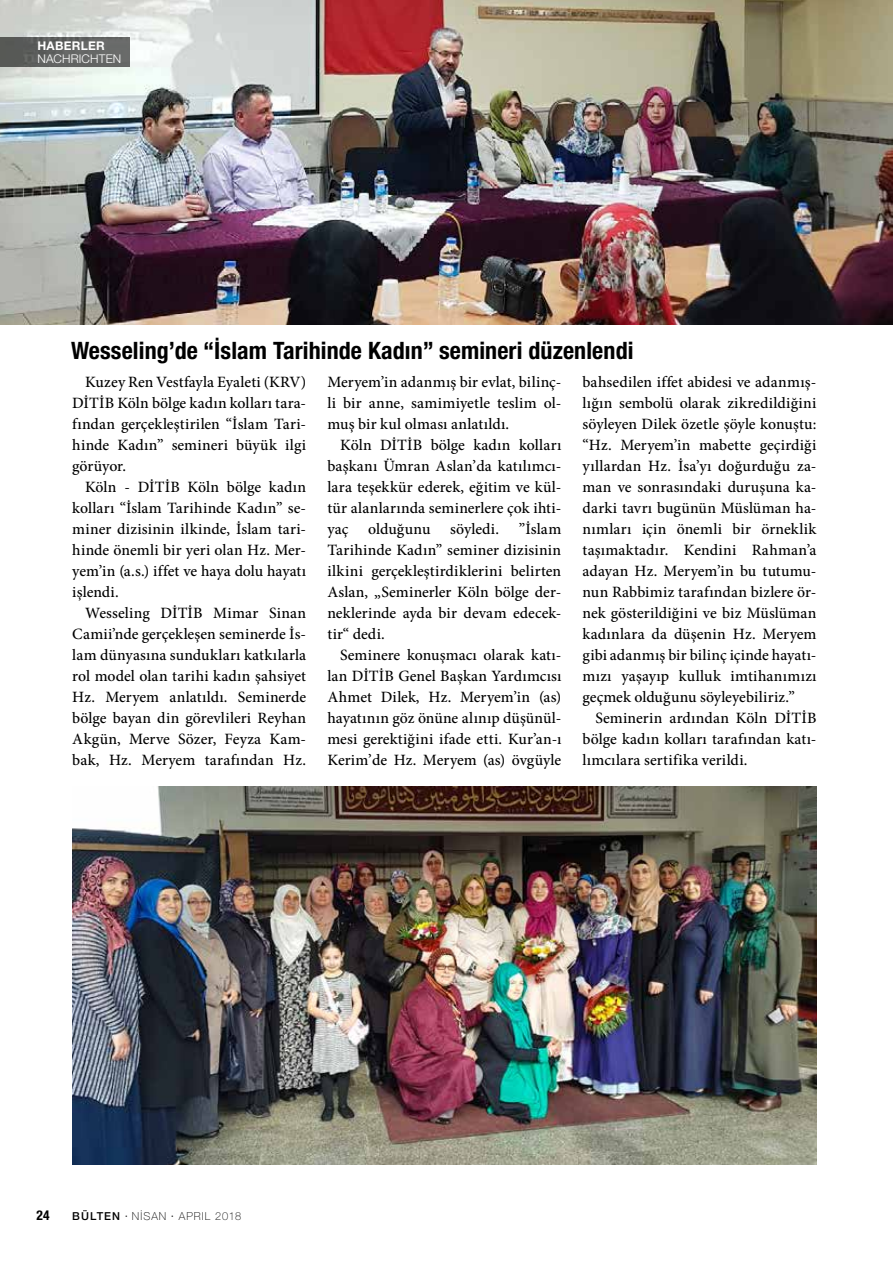
<style>
.page{position:relative;width:893px;height:1263px;background:#fff}
.page>*{position:absolute;margin:0;border:0;box-sizing:border-box;transform-origin:0 0}
.t1{font:700 condensed 24px "Helvetica Neue LT Pro";letter-spacing:.005em;color:#000}
.t2{font:500 15.75px/21px "Minion Pro";letter-spacing:.01em;color:#000;text-align:justify}
.t3{font:700 condensed 13.5px "Helvetica Neue LT Pro";color:#000}
.t4{font:300 12px "Helvetica Neue LT Pro";letter-spacing:.015em;color:#fff}
.t5{font:700 12px "Helvetica Neue LT Pro";letter-spacing:.025em;color:#fff}
.t6{font:100 10.95px "Helvetica Neue LT Pro";letter-spacing:.095em;color:#000}
.s1{font-weight:500}
.s2{font-family:"Minion Pro";font-weight:500}
</style>
<div class="page">
<img style="left:0;top:0;width:893px;height:324px">
<img style="left:72px;top:786px;width:744px;height:379px">
<div style="left:0;top:37px;width:130px;height:30px;background:linear-gradient(to right,#565856,#6b6d6c)"></div>
<p class="t5" style="left:37px;top:39px;width:69px">HABERLER</p>
<p class="t4" style="left:37px;top:51px;width:85px">NACHRICHTEN</p>
<h1 class="t1" style="left:71px;top:336px;width:564px">Wesseling’de “İslam Tarihinde Kadın” semineri düzenlendi</h1>
<p class="t2" style="left:72px;top:372px;width:235px;text-indent:13px">Kuzey Ren Vestfayla Eyaleti (KRV)<br>DİTİB Köln bölge kadın kolları tara&shy;fından gerçekleştirilen “İslam Tari&shy;hinde Kadın” semineri büyük ilgi görüyor.</p>
<p class="t2" style="left:72px;top:477px;width:235px;text-indent:13px">Köln - DİTİB Köln bölge kadın kolları “İslam Tarihinde Kadın” se&shy;miner dizisinin ilkinde, İslam tari&shy;hinde önemli bir yeri olan Hz. Mer&shy;yem’in (a.s.) iffet ve haya dolu hayatı işlendi.</p>
<p class="t2" style="left:72px;top:603px;width:235px;text-indent:13px">Wesseling DİTİB Mimar Sinan Camii’nde gerçekleşen seminerde İs&shy;lam dünyasına sundukları katkılarla rol model olan tarihi kadın şahsiyet Hz. Meryem anlatıldı. Seminerde bölge bayan din görevlileri Reyhan Akgün, Merve Sözer, Feyza Kam&shy;bak, Hz. Meryem tarafından Hz.</p>
<p class="t2" style="left:327px;top:372px;width:235px">Meryem’in adanmış bir evlat, bilinç&shy;li bir anne, samimiyetle teslim ol&shy;muş bir kul olması anlatıldı.</p>
<p class="t2" style="left:327px;top:435px;width:235px;text-indent:13px">Köln DİTİB bölge kadın kolları başkanı Ümran Aslan’da katılımcı&shy;lara teşekkür ederek, eğitim ve kül&shy;tür alanlarında seminerlere çok ihti&shy;yaç</p>
<p class="t2" style="left:327px;top:519px;width:235px;text-indent:192px">”İslam Tarihinde Kadın” seminer dizisinin ilkini gerçekleştirdiklerini belirten Aslan, „Seminerler Köln bölge der&shy;neklerinde ayda bir devam edecek&shy;tir“ dedi.</p>
<p class="t2" style="left:327px;top:645px;width:235px;text-indent:13px">Seminere konuşmacı olarak katı&shy;lan DİTİB Genel Başkan Yardımcısı Ahmet Dilek, Hz. Meryem’in (as) hayatının göz önüne alınıp düşünül&shy;mesi gerektiğini ifade etti. Kur’an-ı Kerim’de Hz. Meryem (as) övgüyle</p>
<p class="t2" style="left:368px;top:519px;width:64px">olduğunu</p>
<p class="t2" style="left:450px;top:519px;width:50px">söyledi.</p>
<p class="t2" style="left:583px;top:372px;width:235px">bahsedilen iffet abidesi ve adanmış&shy;lığın sembolü olarak zikredildiğini söyleyen Dilek özetle şöyle konuştu: “Hz. Meryem’in mabette geçirdiği yıllardan Hz. İsa’yı doğurduğu za&shy;man ve sonrasındaki duruşuna ka&shy;darki tavrı bugünün Müslüman ha&shy;nımları için önemli bir örneklik taşımaktadır. Kendini Rahman’a adayan Hz. Meryem’in bu tutumu&shy;nun Rabbimiz tarafından bizlere ör&shy;nek gösterildiğini ve biz Müslüman kadınlara da düşenin Hz. Meryem gibi adanmış bir bilinç içinde hayatı&shy;mızı yaşayıp kulluk imtihanımızı geçmek olduğunu söyleyebiliriz.”</p>
<p class="t2" style="left:583px;top:708px;width:235px;text-indent:13px">Seminerin ardından Köln DİTİB bölge kadın kolları tarafından katı&shy;lımcılara sertifika verildi.</p>
<p class="t3" style="left:37px;top:1207px;width:15px">24</p>
<p class="t6" style="left:72px;top:1210px;width:171px"><span class="s1">BÜLTEN</span> <span class="s2">·</span> NİSAN <span class="s2">·</span> APRIL 2018</p>
</div>
